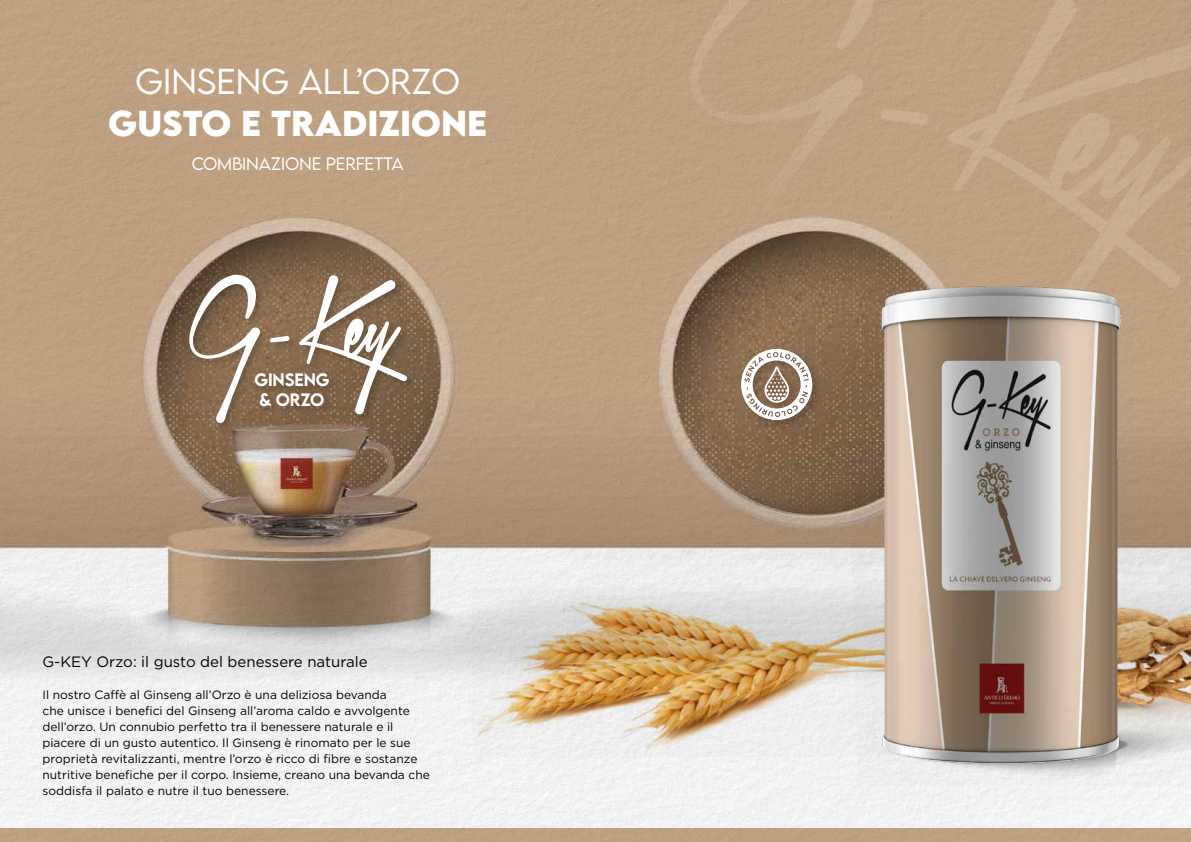
<style>
.page{position:relative;width:1191px;height:842px;background:#fff}
.page>*{position:absolute;margin:0;border:0;box-sizing:border-box;transform-origin:0 0}
.t1{font:700 32px "LEMONMILK";color:#fff}
.t2{font:300 32px "LEMONMILK";color:#fff}
.t3{font:300 16px "LEMONMILK";letter-spacing:-.01em;color:#fff}
.t4{font:500 16px/19.4px "LEMONMILK";letter-spacing:-.01em;color:#fff;text-align:center}
.t5{font:15px "Gotham";color:#000}
.t6{font:12px/16px "Gotham";color:#000}
</style>
<div class="page">
<div style="left:0;top:689px;width:1191px;height:139px;background:#f2f2f2"></div>
<img style="left:472px;top:689px;width:377px;height:69px">
<div style="left:0;top:0;width:1191px;height:689px;background:#bfa182"></div>
<img style="left:0;top:88px;width:1191px;height:601px">
<div style="left:0;top:828px;width:1191px;height:14px;background:#bfa182"></div>
<svg style="left:689px;top:0;width:187px;height:279px"></svg>
<svg style="left:880px;top:109px;width:48px;height:16px"></svg>
<svg style="left:947px;top:0;width:244px;height:339px"></svg>
<div style="left:188px;top:274px;width:228px;height:158px;background:#000;opacity:.2"></div>
<svg style="left:189px;top:275px;width:71px;height:148px"></svg>
<svg style="left:270px;top:336px;width:19px;height:6px"></svg>
<svg style="left:299px;top:275px;width:108px;height:139px"></svg>
<img style="left:849px;top:442px;width:342px;height:265px">
<img style="left:819px;top:707px;width:372px;height:94px">
<img style="left:875px;top:286px;width:252px;height:477px">
<div style="left:739px;top:347px;width:82px;height:82px;background:#000;opacity:.2"></div>
<svg style="left:741px;top:349px;width:71px;height:71px"></svg>
<h1 class="t2" style="left:135px;top:61px;width:326px">GINSENG ALL’ORZO</h1>
<h1 class="t1" style="left:108px;top:102px;width:380px">GUSTO E TRADIZIONE</h1>
<h2 class="t3" style="left:192px;top:153px;width:213px">COMBINAZIONE PERFETTA</h2>
<h2 class="t4" style="left:254px;top:370px;width:77px">GINSENG &amp; ORZO</h2>
<p class="t5" style="left:43px;top:652px;width:327px">G-KEY Orzo: il gusto del benessere naturale</p>
<p class="t6" style="left:43px;top:686px;width:389px">Il nostro Caffè al Ginseng all’Orzo è una deliziosa bevanda<br>che unisce i benefici del Ginseng all’aroma caldo e avvolgente dell’orzo. Un connubio perfetto tra il benessere naturale e il piacere di un gusto autentico. Il Ginseng è rinomato per le sue proprietà revitalizzanti, mentre l’orzo è ricco di fibre e sostanze nutritive benefiche per il corpo. Insieme, creano una bevanda che soddisfa il palato e nutre il tuo benessere.</p>
</div>
